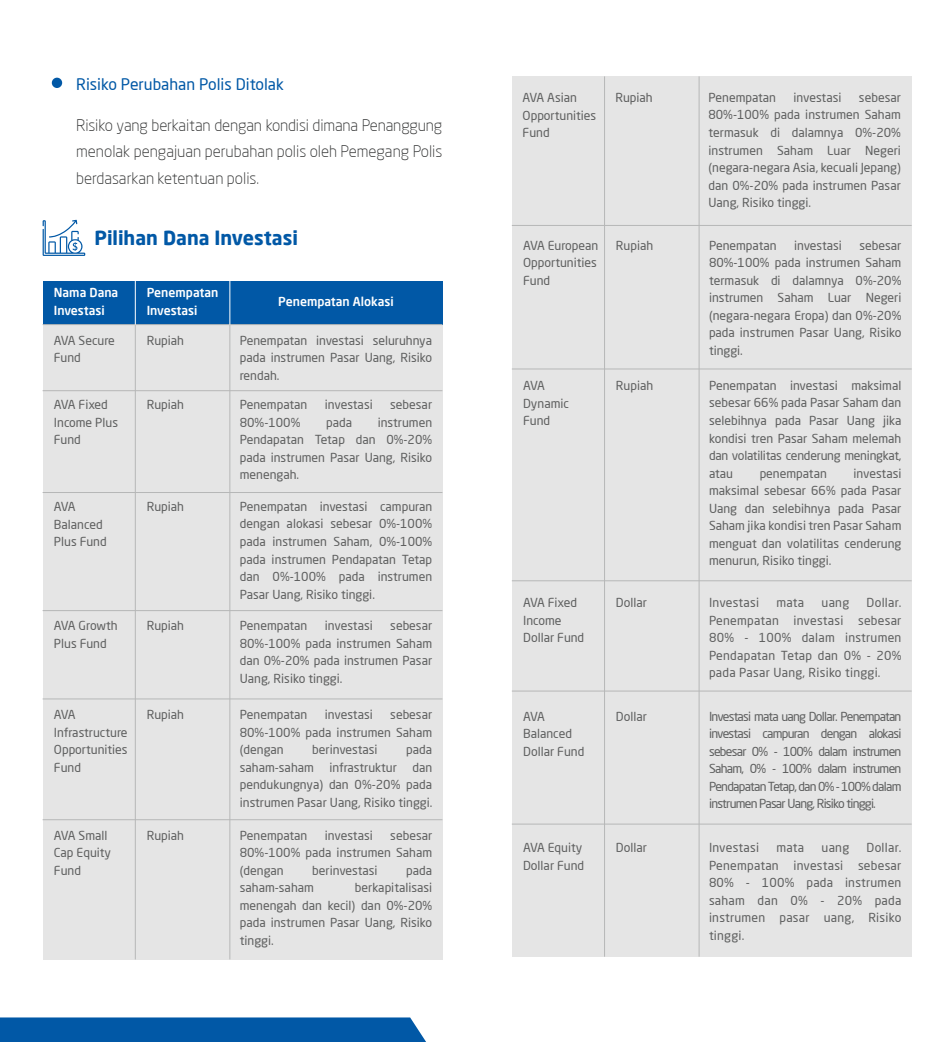
<style>
.page{position:relative;width:943px;height:1042px;background:#fff}
.page>*{position:absolute;margin:0;border:0;box-sizing:border-box;transform-origin:0 0}
.t1{font:700 19.25px "Neo Sans Pro";color:#0158a6}
.t2{font:300 15.75px/26.2px "Neo Sans Pro";color:#313232;text-align:justify}
.t3{font:15.75px "Neo Sans Pro";color:#0158a6}
.t4{font:12.25px/17.5px "Neo Sans Pro";color:#5e5f5f;text-align:justify}
.t5{font:500 12.25px/17.5px "Neo Sans Pro";color:#fff}
.t6{font:12.25px "Neo Sans Pro";letter-spacing:.02em;color:#5e5f5f}
.t7{font:12.25px "Neo Sans Pro";letter-spacing:-.02em;color:#5e5f5f}
</style>
<div class="page">
<div style="left:512px;top:76px;width:399px;height:880px;background:#e5e5e5"></div>
<hr style="left:512px;top:369px;width:399px;height:1px;background:#b6b7b7">
<hr style="left:698px;top:76px;width:1px;height:880px;background:#b6b7b7">
<hr style="left:604px;top:76px;width:1px;height:880px;background:#b6b7b7">
<hr style="left:512px;top:580px;width:399px;height:1px;background:#b6b7b7">
<hr style="left:512px;top:691px;width:399px;height:1px;background:#b6b7b7">
<hr style="left:512px;top:225px;width:399px;height:1px;background:#b6b7b7">
<hr style="left:512px;top:824px;width:399px;height:1px;background:#b6b7b7">
<div style="left:43px;top:281px;width:399px;height:45px;background:#0158a6"></div>
<div style="left:43px;top:325px;width:399px;height:634px;background:#e5e5e5"></div>
<hr style="left:43px;top:324px;width:399px;height:1px;background:#b6b7b7">
<hr style="left:43px;top:390px;width:399px;height:1px;background:#b6b7b7">
<hr style="left:43px;top:492px;width:399px;height:1px;background:#b6b7b7">
<hr style="left:43px;top:610px;width:399px;height:1px;background:#b6b7b7">
<hr style="left:43px;top:698px;width:399px;height:1px;background:#b6b7b7">
<hr style="left:229px;top:325px;width:1px;height:634px;background:#b6b7b7">
<hr style="left:135px;top:325px;width:1px;height:634px;background:#b6b7b7">
<hr style="left:43px;top:819px;width:399px;height:1px;background:#b6b7b7">
<hr style="left:229px;top:281px;width:1px;height:44px;background:#fff">
<hr style="left:135px;top:281px;width:1px;height:44px;background:#fff">
<svg style="left:43px;top:220px;width:42px;height:36px"></svg>
<div style="left:52px;top:78px;width:10px;height:10px;background:#0158a6;border-radius:50%"></div>
<div style="left:0;top:1017px;width:426px;height:25px;background:#0158a6"></div>
<p class="t3" style="left:76px;top:74px;width:209px">Risiko Perubahan Polis Ditolak</p>
<p class="t2" style="left:76px;top:112px;width:368px">Risiko yang berkaitan dengan kondisi dimana Penanggung menolak pengajuan perubahan polis oleh Pemegang Polis berdasarkan ketentuan polis.</p>
<h1 class="t1" style="left:94px;top:225px;width:205px">Pilihan Dana Investasi</h1>
<p class="t5" style="left:54px;top:284px;width:66px">Nama Dana<br>Investasi</p>
<p class="t5" style="left:147px;top:284px;width:73px">Penempatan<br>Investasi</p>
<p class="t4" style="left:54px;top:331px;width:63px">AVA Secure</p>
<p class="t4" style="left:147px;top:331px;width:39px">Rupiah</p>
<p class="t4" style="left:54px;top:349px;width:29px">Fund</p>
<p class="t7" style="left:54px;top:397px;width:56px">AVA Fixed</p>
<p class="t4" style="left:147px;top:396px;width:39px">Rupiah</p>
<p class="t4" style="left:54px;top:413px;width:66px">Income Plus<br>Fund</p>
<p class="t4" style="left:54px;top:497px;width:23px">AVA</p>
<p class="t4" style="left:147px;top:497px;width:39px">Rupiah</p>
<p class="t4" style="left:54px;top:515px;width:54px">Balanced<br>Plus Fund</p>
<p class="t4" style="left:54px;top:616px;width:65px">AVA Growth</p>
<p class="t4" style="left:147px;top:616px;width:39px">Rupiah</p>
<p class="t4" style="left:54px;top:634px;width:54px">Plus Fund</p>
<p class="t4" style="left:54px;top:706px;width:23px">AVA</p>
<p class="t4" style="left:147px;top:706px;width:39px">Rupiah</p>
<p class="t4" style="left:54px;top:723px;width:75px">Infrastructure Opportunities Fund</p>
<p class="t4" style="left:54px;top:826px;width:55px">AVA Small</p>
<p class="t4" style="left:147px;top:826px;width:39px">Rupiah</p>
<p class="t4" style="left:54px;top:844px;width:59px">Cap Equity<br>Fund</p>
<p class="t5" style="left:278px;top:293px;width:117px">Penempatan Alokasi</p>
<p class="t4" style="left:240px;top:331px;width:194px">Penempatan investasi seluruhnya pada instrumen Pasar Uang, Risiko rendah.</p>
<p class="t4" style="left:240px;top:396px;width:69px">Penempatan</p>
<p class="t4" style="left:325px;top:396px;width:49px">investasi</p>
<p class="t4" style="left:390px;top:396px;width:43px">sebesar</p>
<p class="t4" style="left:240px;top:413px;width:62px">80%-100%</p>
<p class="t4" style="left:326px;top:413px;width:27px">pada</p>
<p class="t4" style="left:240px;top:413px;width:194px;text-indent:138px">instrumen Pendapatan Tetap dan 0%-20% pada instrumen Pasar Uang, Risiko menengah.</p>
<p class="t4" style="left:240px;top:497px;width:194px">Penempatan investasi campuran dengan alokasi sebesar 0%-100% pada instrumen Saham, 0%-100% pada instrumen Pendapatan Tetap dan 0%-100% pada instrumen Pasar Uang, Risiko tinggi.</p>
<p class="t4" style="left:240px;top:616px;width:69px">Penempatan</p>
<p class="t4" style="left:325px;top:616px;width:49px">investasi</p>
<p class="t4" style="left:240px;top:616px;width:194px;text-indent:150px">sebesar 80%-100% pada instrumen Saham dan 0%-20% pada instrumen Pasar Uang, Risiko tinggi.</p>
<p class="t4" style="left:240px;top:706px;width:69px">Penempatan</p>
<p class="t4" style="left:325px;top:706px;width:49px">investasi</p>
<p class="t4" style="left:240px;top:706px;width:194px;text-indent:150px">sebesar 80%-100% pada instrumen Saham (dengan</p>
<p class="t4" style="left:312px;top:741px;width:67px">berinvestasi</p>
<p class="t4" style="left:406px;top:741px;width:27px">pada</p>
<p class="t4" style="left:240px;top:758px;width:76px">saham-saham</p>
<p class="t4" style="left:329px;top:758px;width:69px">infrastruktur</p>
<p class="t4" style="left:240px;top:758px;width:194px;text-indent:173px">dan pendukungnya) dan 0%-20% pada instrumen Pasar Uang, Risiko tinggi.</p>
<p class="t4" style="left:240px;top:826px;width:69px">Penempatan</p>
<p class="t4" style="left:325px;top:826px;width:49px">investasi</p>
<p class="t4" style="left:240px;top:826px;width:194px;text-indent:150px">sebesar 80%-100% pada instrumen Saham (dengan</p>
<p class="t4" style="left:312px;top:861px;width:67px">berinvestasi</p>
<p class="t4" style="left:406px;top:861px;width:27px">pada</p>
<p class="t4" style="left:240px;top:879px;width:76px">saham-saham</p>
<p class="t4" style="left:240px;top:879px;width:194px;text-indent:115px">berkapitalisasi menengah dan kecil) dan 0%-20% pada instrumen Pasar Uang, Risiko tinggi.</p>
<p class="t4" style="left:522px;top:89px;width:56px">AVA Asian</p>
<p class="t4" style="left:615px;top:89px;width:39px">Rupiah</p>
<p class="t4" style="left:522px;top:106px;width:75px">Opportunities<br>Fund</p>
<p class="t4" style="left:708px;top:89px;width:69px">Penempatan</p>
<p class="t4" style="left:793px;top:89px;width:49px">investasi</p>
<p class="t4" style="left:708px;top:89px;width:194px;text-indent:150px">sebesar 80%-100% pada instrumen Saham termasuk di dalamnya 0%-20% instrumen Saham Luar Negeri (negara-negara Asia, kecuali Jepang) dan 0%-20% pada instrumen Pasar Uang, Risiko tinggi.</p>
<p class="t4" style="left:523px;top:236px;width:77px">AVA European</p>
<p class="t4" style="left:616px;top:236px;width:39px">Rupiah</p>
<p class="t4" style="left:523px;top:254px;width:75px">Opportunities<br>Fund</p>
<p class="t4" style="left:709px;top:236px;width:69px">Penempatan</p>
<p class="t4" style="left:794px;top:236px;width:49px">investasi</p>
<p class="t4" style="left:709px;top:236px;width:194px;text-indent:150px">sebesar 80%-100% pada instrumen Saham termasuk di dalamnya 0%-20% instrumen Saham Luar Negeri (negara-negara Eropa) dan 0%-20% pada instrumen Pasar Uang, Risiko tinggi.</p>
<p class="t4" style="left:523px;top:377px;width:23px">AVA</p>
<p class="t4" style="left:616px;top:377px;width:39px">Rupiah</p>
<p class="t4" style="left:523px;top:394px;width:47px">Dynamic<br>Fund</p>
<p class="t4" style="left:709px;top:376px;width:194px">Penempatan investasi maksimal sebesar 66% pada Pasar Saham dan selebihnya pada Pasar Uang jika kondisi tren Pasar Saham melemah dan volatilitas cenderung meningkat, atau</p>
<p class="t4" style="left:709px;top:464px;width:194px;text-indent:144px">investasi maksimal sebesar 66% pada Pasar Uang dan selebihnya pada Pasar Saham jika kondisi tren Pasar Saham menguat dan volatilitas cenderung menurun, Risiko tinggi.</p>
<p class="t4" style="left:759px;top:464px;width:69px">penempatan</p>
<p class="t7" style="left:523px;top:595px;width:56px">AVA Fixed</p>
<p class="t4" style="left:616px;top:594px;width:33px">Dollar</p>
<p class="t4" style="left:523px;top:611px;width:63px">Income<br>Dollar Fund</p>
<p class="t6" style="left:709px;top:595px;width:52px">Investasi</p>
<p class="t4" style="left:776px;top:594px;width:29px">mata</p>
<p class="t4" style="left:821px;top:594px;width:29px">uang</p>
<p class="t4" style="left:709px;top:594px;width:194px;text-indent:158px">Dollar.<br>Penempatan investasi sebesar 80% - 100% dalam instrumen Pendapatan Tetap dan 0% - 20% pada Pasar Uang, Risiko tinggi.</p>
<p class="t4" style="left:523px;top:707px;width:23px">AVA</p>
<p class="t4" style="left:616px;top:707px;width:33px">Dollar</p>
<p class="t4" style="left:523px;top:725px;width:63px">Balanced<br>Dollar Fund</p>
<p class="t4" style="left:709px;top:707px;width:194px">Investasi mata uang Dollar. Penempatan investasi campuran dengan alokasi sebesar 0% - 100% dalam instrumen Saham, 0% - 100% dalam instrumen Pendapatan Tetap, dan 0% - 100% dalam instrumen Pasar Uang, Risiko tinggi.</p>
<p class="t4" style="left:523px;top:838px;width:61px">AVA Equity</p>
<p class="t4" style="left:616px;top:838px;width:33px">Dollar</p>
<p class="t4" style="left:523px;top:856px;width:63px">Dollar Fund</p>
<p class="t6" style="left:709px;top:840px;width:52px">Investasi</p>
<p class="t4" style="left:776px;top:838px;width:29px">mata</p>
<p class="t4" style="left:821px;top:838px;width:29px">uang</p>
<p class="t4" style="left:709px;top:838px;width:194px;text-indent:158px">Dollar.<br>Penempatan investasi sebesar 80% - 100% pada instrumen saham dan 0% - 20% pada instrumen pasar uang, Risiko tinggi.</p>
</div>
